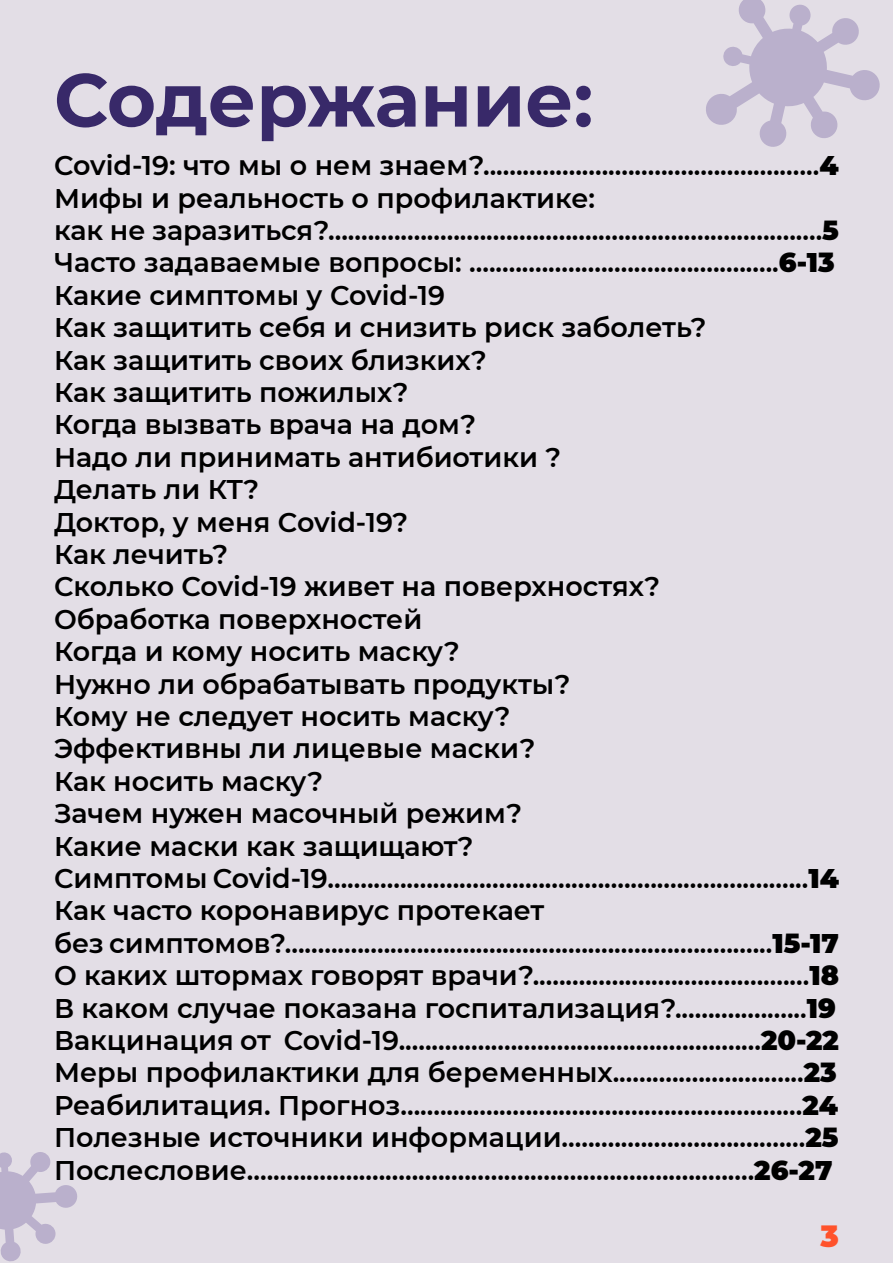
<style>
.page{position:relative;width:893px;height:1263px;background:#e3dee6}
.page>*{position:absolute;margin:0;border:0;box-sizing:border-box;transform-origin:0 0}
.t1{font:700 75px "Montserrat";color:#382969}
.t2{font:900 30px "Montserrat";color:#ff522b}
.t3{font:600 27px/32.4px "Montserrat";color:#000}
.s1{font-weight:900}
</style>
<div class="page">
<svg style="left:0;top:1152px;width:77px;height:110px"></svg>
<svg style="left:706px;top:0;width:174px;height:147px"></svg>
<h1 class="t1" style="left:54px;top:46px;width:541px">Содержание:</h1>
<p class="t3" style="left:54px;top:148px;width:786px">Covid-19: что мы о нем знаем?..............................................…..<span class="s1">4<br></span>Мифы и реальность о профилактике:<br>как не заразиться?...........................................................................<span class="s1">5<br></span>Часто задаваемые вопросы: ...............................................<span class="s1">6-13<br></span>Какие симптомы у Covid-19<br>Как защитить себя и снизить риск заболеть?<br>Как защитить своих близких?<br>Как защитить пожилых?<br>Когда вызвать врача на дом?<br>Надо ли принимать антибиотики ?<br>Делать ли КТ?<br>Доктор, у меня Covid-19?<br>Как лечить?<br>Сколько Covid-19 живет на поверхностях?<br>Обработка поверхностей<br>Когда и кому носить маску?<br>Нужно ли обрабатывать продукты?<br>Кому не следует носить маску?<br>Эффективны ли лицевые маски?<br>Как носить маску?<br>Зачем нужен масочный режим?<br>Какие маски как защищают?<br>Симптомы Covid-19.........................................................................<span class="s1">14<br></span>Как часто коронавирус протекает<br>без симптомов?..........................................................................<span class="s1">15-17<br></span>О каких штормах говорят врачи?..........................................<span class="s1">18<br></span>В каком случае показана госпитализация?....................<span class="s1">19<br></span>Вакцинация от Covid-19.......................................................<span class="s1">20-22<br></span>Меры профилактики для беременных.............................<span class="s1">23<br></span>Реабилитация. Прогноз.............................................................<span class="s1">24<br></span>Полезные источники информации.....................................<span class="s1">25<br></span>Послесловие.............................................................................<span class="s1">26-27</span></p>
<p class="t2" style="left:820px;top:1213px;width:20px">3</p>
</div>
